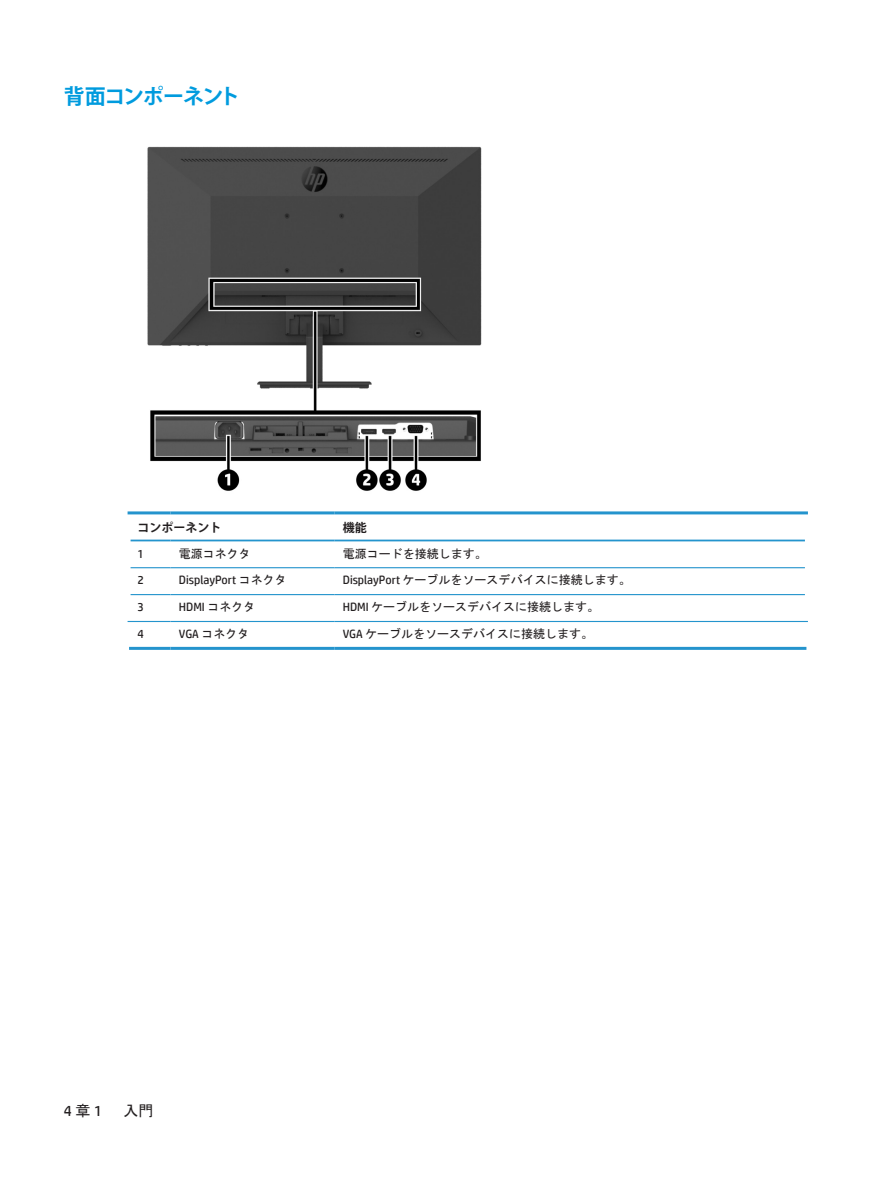
<style>
.page{position:relative;width:893px;height:1188px;background:#fff}
.page>*{position:absolute;margin:0;border:0;box-sizing:border-box;transform-origin:0 0}
.Head_3{font:700 21px "Koz Go Pro";letter-spacing:-.065em;color:#009bde}
.t1{font:15px "HP Simplified";color:#231f20}
.t2{font:15px "MS Gothic";color:#231f20}
.t3{font:12px "MS Gothic";color:#231f20}
.Cell_body{font:12px "HP Simplified";color:#231f20}
.Table_Head{font:700 12px "Koz Go Pro";color:#231f20}
.s1{font-family:"MS Gothic"}
.s2{font-family:"HP Simplified"}
</style>
<div class="page">
<img style="left:147px;top:146px;width:335px;height:345px">
<hr style="left:128px;top:511px;width:42px;height:3px;background:#2494cd">
<hr style="left:170px;top:511px;width:164px;height:3px;background:#2494cd">
<hr style="left:334px;top:511px;width:474px;height:3px;background:#2494cd">
<hr style="left:129px;top:647px;width:41px;height:3px;background:#2494cd">
<hr style="left:170px;top:647px;width:164px;height:3px;background:#2494cd">
<hr style="left:334px;top:647px;width:472px;height:3px;background:#2494cd">
<hr style="left:131px;top:540px;width:39px;height:1px;background:#2494cd">
<hr style="left:170px;top:540px;width:164px;height:1px;background:#2494cd">
<hr style="left:334px;top:540px;width:471px;height:1px;background:#2494cd">
<hr style="left:131px;top:567px;width:39px;height:1px;background:#2494cd">
<hr style="left:170px;top:567px;width:164px;height:1px;background:#2494cd">
<hr style="left:334px;top:567px;width:471px;height:1px;background:#2494cd">
<hr style="left:131px;top:594px;width:39px;height:1px;background:#2494cd">
<hr style="left:170px;top:594px;width:164px;height:1px;background:#2494cd">
<hr style="left:334px;top:594px;width:471px;height:1px;background:#2494cd">
<hr style="left:128px;top:621px;width:42px;height:1px;background:#2494cd">
<hr style="left:170px;top:621px;width:164px;height:1px;background:#2494cd">
<hr style="left:334px;top:621px;width:474px;height:1px;background:#2494cd">
<p class="Head_3" style="left:64px;top:82px;width:178px">背面コンポーネント</p>
<p class="Table_Head" style="left:138px;top:520px;width:85px">コンポーネント</p>
<p class="Table_Head" style="left:343px;top:520px;width:25px">機能</p>
<p class="Cell_body" style="left:138px;top:547px;width:8px">1</p>
<p class="t3" style="left:179px;top:547px;width:73px">電源コネクタ</p>
<p class="t3" style="left:343px;top:547px;width:145px">電源コードを接続します。</p>
<p class="Cell_body" style="left:138px;top:573px;width:8px">2</p>
<p class="Cell_body" style="left:179px;top:573px;width:109px">DisplayPort <span class="s1">コネクタ</span></p>
<p class="t3" style="left:343px;top:574px;width:289px"><span class="s2">DisplayPort</span> ケーブルをソースデバイスに接続します。</p>
<p class="Cell_body" style="left:138px;top:600px;width:8px">3</p>
<p class="Cell_body" style="left:179px;top:600px;width:78px">HDMI <span class="s1">コネクタ</span></p>
<p class="t3" style="left:343px;top:601px;width:258px"><span class="s2">HDMI</span> ケーブルをソースデバイスに接続します。</p>
<p class="Cell_body" style="left:138px;top:627px;width:8px">4</p>
<p class="t3" style="left:179px;top:628px;width:72px"><span class="s2">VGA</span> コネクタ</p>
<p class="t3" style="left:343px;top:628px;width:252px"><span class="s2">VGA</span> ケーブルをソースデバイスに接続します。</p>
<p class="t1" style="left:64px;top:1102px;width:40px">4<span class="s1">章</span>1</p>
<p class="t2" style="left:124px;top:1103px;width:31px">入門</p>
</div>
